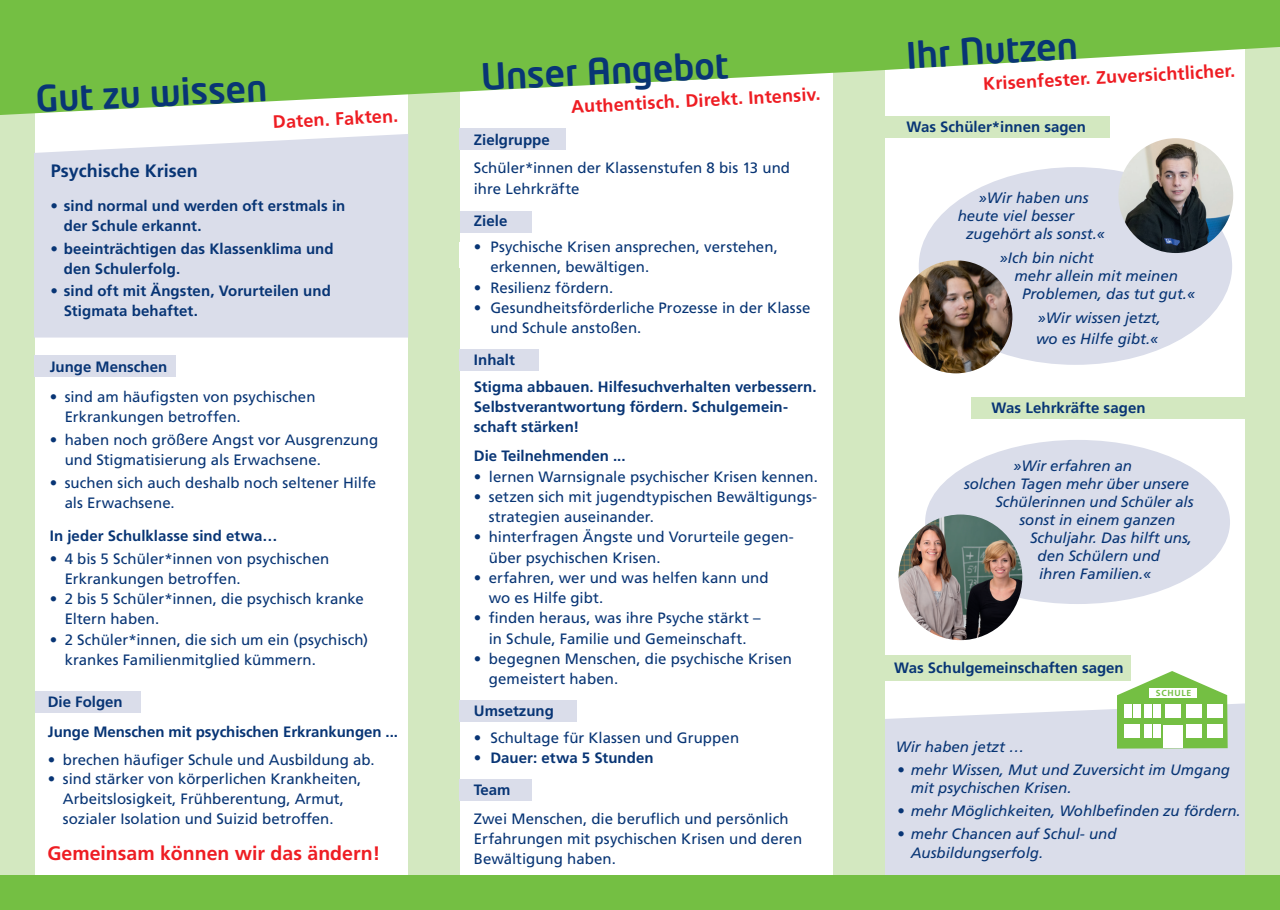
<style>
.page{position:relative;width:1280px;height:910px;background:#fff}
.page>*{position:absolute;margin:0;border:0;box-sizing:border-box;transform-origin:0 0}
.t1{font:500 36px "Neo Tech Pro";color:#083575}
.t2{font:700 19.5px "Frutiger";color:#ee1d23}
.t3{font:700 18px "Frutiger";color:#ee1d23}
.t4{font:700 18px "Frutiger";color:#083575}
.t5{font:15px/20.2px "Frutiger";color:#083575}
.t6{font:700 15px/20.2px "Frutiger";color:#083575}
.t7{font:italic 15px/18.8px "Frutiger";color:#083575}
.t8{font:700 8.7px "Frutiger";letter-spacing:.08em;color:#74bf43}
.s1{font-weight:400}
</style>
<div class="page">
<div style="left:884px;top:703px;width:362px;height:173px;background:#daddea"></div>
<div style="left:882px;top:656px;width:248px;height:25px;background:#d3e8c0"></div>
<div style="left:34px;top:691px;width:106px;height:21px;background:#daddea"></div>
<div style="left:459px;top:211px;width:73px;height:21px;background:#daddea"></div>
<div style="left:0;top:37px;width:34px;height:873px;background:#d3e8c0"></div>
<div style="left:408px;top:9px;width:51px;height:894px;background:#d3e8c0"></div>
<div style="left:833px;top:9px;width:51px;height:897px;background:#d3e8c0"></div>
<div style="left:1246px;top:22px;width:34px;height:864px;background:#d3e8c0"></div>
<svg style="left:0;top:15px;width:1280px;height:100px;fill:#74bf43"></svg>
<div style="left:459px;top:349px;width:80px;height:22px;background:#daddea"></div>
<div style="left:0;top:0;width:1280px;height:15px;background:#74bf43"></div>
<div style="left:459px;top:701px;width:118px;height:21px;background:#daddea"></div>
<div style="left:459px;top:780px;width:73px;height:21px;background:#daddea"></div>
<div style="left:0;top:876px;width:1280px;height:34px;background:#74bf43"></div>
<div style="left:459px;top:129px;width:106px;height:21px;background:#daddea"></div>
<div style="left:884px;top:116px;width:225px;height:22px;background:#d3e8c0"></div>
<svg style="left:1117px;top:671px;width:111px;height:78px"></svg>
<div style="left:1149px;top:688px;width:48px;height:9px;background:#fff"></div>
<div style="left:1163px;top:725px;width:20px;height:23px;background:#fff"></div>
<div style="left:1124px;top:704px;width:8px;height:13px;background:#fff"></div>
<div style="left:1133px;top:704px;width:7px;height:13px;background:#fff"></div>
<div style="left:1145px;top:704px;width:7px;height:13px;background:#fff"></div>
<div style="left:1153px;top:704px;width:7px;height:13px;background:#fff"></div>
<div style="left:1165px;top:705px;width:8px;height:13px;background:#fff"></div>
<div style="left:1174px;top:705px;width:7px;height:13px;background:#fff"></div>
<div style="left:1124px;top:725px;width:7px;height:13px;background:#fff"></div>
<div style="left:1133px;top:725px;width:7px;height:13px;background:#fff"></div>
<div style="left:1145px;top:725px;width:7px;height:13px;background:#fff"></div>
<div style="left:1153px;top:725px;width:7px;height:13px;background:#fff"></div>
<div style="left:1186px;top:725px;width:8px;height:13px;background:#fff"></div>
<div style="left:1195px;top:725px;width:7px;height:13px;background:#fff"></div>
<div style="left:1207px;top:725px;width:7px;height:13px;background:#fff"></div>
<div style="left:1215px;top:725px;width:8px;height:13px;background:#fff"></div>
<div style="left:1186px;top:705px;width:8px;height:13px;background:#fff"></div>
<div style="left:1195px;top:705px;width:7px;height:13px;background:#fff"></div>
<div style="left:1207px;top:705px;width:8px;height:13px;background:#fff"></div>
<div style="left:1216px;top:705px;width:7px;height:13px;background:#fff"></div>
<div style="left:925px;top:440px;width:305px;height:164px;background:#daddea;border-radius:50%"></div>
<div style="left:34px;top:355px;width:141px;height:21px;background:#daddea"></div>
<div style="left:34px;top:134px;width:374px;height:204px;background:#daddea"></div>
<div style="left:971px;top:397px;width:275px;height:21px;background:#d3e8c0"></div>
<div style="left:919px;top:167px;width:313px;height:198px;background:#daddea;border-radius:50%"></div>
<img style="left:1118px;top:138px;width:115px;height:115px;border-radius:57px">
<img style="left:899px;top:260px;width:113px;height:113px;border-radius:57px">
<img style="left:898px;top:514px;width:124px;height:126px">
<h1 class="t1" style="left:480px;top:55px;width:249px;rotate:-3deg">Unser Angebot</h1>
<h1 class="t1" style="left:35px;top:77px;width:233px;rotate:-3deg">Gut zu wissen</h1>
<p class="t3" style="left:571px;top:96px;width:251px;rotate:-3deg">Authentisch. Direkt. Intensiv.</p>
<p class="t3" style="left:272px;top:111px;width:127px;rotate:-3deg">Daten. Fakten.</p>
<p class="t4" style="left:51px;top:161px;width:149px">Psychische Krisen</p>
<p class="t6" style="left:64px;top:195px;width:283px;text-indent:-14px">• sind normal und werden oft erstmals in der Schule erkannt.</p>
<p class="t6" style="left:64px;top:238px;width:271px;text-indent:-14px">• beeinträchtigen das Klassenklima und den Schulerfolg.</p>
<p class="t6" style="left:64px;top:281px;width:268px;text-indent:-14px">• sind oft mit Ängsten, Vorurteilen und<br>Stigmata behaftet.</p>
<p class="t6" style="left:50px;top:356px;width:119px">Junge Menschen</p>
<p class="t5" style="left:65px;top:387px;width:252px;text-indent:-15px">• sind am häufigsten von psychischen<br>Erkrankungen betroffen.</p>
<p class="t5" style="left:65px;top:429px;width:315px;text-indent:-15px">• haben noch größere Angst vor Ausgrenzung und Stigmatisierung als Erwachsene.</p>
<p class="t5" style="left:65px;top:472px;width:313px;text-indent:-15px">• suchen sich auch deshalb noch seltener Hilfe als Erwachsene.</p>
<p class="t6" style="left:50px;top:526px;width:229px">In jeder Schulklasse sind etwa…</p>
<p class="t5" style="left:65px;top:548px;width:266px;text-indent:-15px">• 4 bis 5 Schüler*innen von psychischen<br>Erkrankungen betroffen.</p>
<p class="t5" style="left:65px;top:589px;width:301px;text-indent:-15px">• 2 bis 5 Schüler*innen, die psychisch kranke<br>Eltern haben.</p>
<p class="t5" style="left:65px;top:629px;width:305px;text-indent:-15px">• 2 Schüler*innen, die sich um ein (psychisch) krankes Familienmitglied kümmern.</p>
<p class="t6" style="left:48px;top:686px;width:352px;line-height:30px">Die Folgen<br>Junge Menschen mit psychischen Erkrankungen ...</p>
<p class="t5" style="left:48px;top:749px;width:328px">• brechen häufiger Schule und Ausbildung ab.</p>
<p class="t5" style="left:63px;top:769px;width:300px;line-height:19.8px;text-indent:-15px">• sind stärker von körperlichen Krankheiten,<br>Arbeitslosigkeit, Frühberentung, Armut, sozialer Isolation und Suizid betroffen.</p>
<h2 class="t2" style="left:47px;top:842px;width:334px">Gemeinsam können wir das ändern!</h2>
<p class="t6" style="left:474px;top:129px;width:77px">Zielgruppe</p>
<p class="t5" style="left:474px;top:158px;width:318px">Schüler*innen der Klassenstufen 8 bis 13 und ihre Lehrkräfte</p>
<p class="t6" style="left:474px;top:210px;width:35px">Ziele</p>
<p class="t5" style="left:490px;top:237px;width:289px;text-indent:-16px">• Psychische Krisen ansprechen, verstehen, erkennen, bewältigen.</p>
<p class="t5" style="left:474px;top:277px;width:141px">• Resilienz fördern.</p>
<p class="t5" style="left:490px;top:297px;width:321px;text-indent:-16px">• Gesundheitsförderliche Prozesse in der Klasse und Schule anstoßen.</p>
<p class="t6" style="left:474px;top:347px;width:344px;line-height:26.2px">Inhalt<br>Stigma abbauen. Hilfesuchverhalten verbessern.</p>
<p class="t6" style="left:474px;top:396px;width:316px">Selbstverantwortung fördern. Schulgemein&shy;schaft stärken!</p>
<p class="t6" style="left:474px;top:446px;width:153px">Die Teilnehmenden ...</p>
<p class="t5" style="left:474px;top:466px;width:346px">• lernen Warnsignale psychischer Krisen kennen.</p>
<p class="t5" style="left:489px;top:486px;width:330px;text-indent:-15px">• setzen sich mit jugendtypischen Bewältigungs&shy;strategien auseinander.</p>
<p class="t5" style="left:489px;top:527px;width:307px;text-indent:-15px">• hinterfragen Ängste und Vorurteile gegen&shy;über psychischen Krisen.</p>
<p class="t5" style="left:489px;top:567px;width:281px;text-indent:-15px">• erfahren, wer und was helfen kann und wo es Hilfe gibt.</p>
<p class="t5" style="left:474px;top:608px;width:288px;text-align:center">• finden heraus, was ihre Psyche stärkt – in Schule, Familie und Gemeinschaft.</p>
<p class="t5" style="left:489px;top:648px;width:305px;text-indent:-15px">• begegnen Menschen, die psychische Krisen gemeistert haben.</p>
<p class="t6" style="left:474px;top:701px;width:81px">Umsetzung</p>
<p class="t5" style="left:474px;top:727px;width:267px">• Schultage für Klassen und Gruppen</p>
<p class="t6" style="left:474px;top:741px;width:181px;line-height:32.2px"><span class="s1">•</span> Dauer: etwa 5 Stunden<br>Team</p>
<p class="t5" style="left:474px;top:808px;width:330px">Zwei Menschen, die beruflich und persönlich<br>Erfahrungen mit psychischen Krisen und deren<br>Bewältigung haben.</p>
<h1 class="t1" style="left:905px;top:32px;width:173px;rotate:-3deg">Ihr Nutzen</h1>
<p class="t3" style="left:983px;top:73px;width:254px;rotate:-3deg">Krisenfester. Zuversichtlicher.</p>
<p class="t6" style="left:907px;top:117px;width:181px">Was Schüler*innen sagen</p>
<p class="t7" style="left:978px;top:189px;width:112px">»Wir haben uns</p>
<p class="t7" style="left:958px;top:207px;width:118px">heute viel besser</p>
<p class="t7" style="left:966px;top:225px;width:141px">zugehört als sonst.«</p>
<p class="t7" style="left:999px;top:249px;width:96px">»Ich bin nicht</p>
<p class="t7" style="left:1014px;top:267px;width:165px">mehr allein mit meinen</p>
<p class="t7" style="left:1022px;top:285px;width:175px">Problemen, das tut gut.«</p>
<p class="t7" style="left:1036px;top:308px;width:126px;line-height:20.2px">»Wir wissen jetzt, wo es Hilfe gibt.«</p>
<p class="t6" style="left:991px;top:398px;width:156px">Was Lehrkräfte sagen</p>
<p class="t7" style="left:1013px;top:456px;width:120px">»Wir erfahren an</p>
<p class="t7" style="left:964px;top:474px;width:227px">solchen Tagen mehr über unsere</p>
<p class="t7" style="left:995px;top:492px;width:199px">Schülerinnen und Schüler als</p>
<p class="t7" style="left:1019px;top:510px;width:157px">sonst in einem ganzen</p>
<p class="t7" style="left:1030px;top:528px;width:163px">Schuljahr. Das hilft uns,</p>
<p class="t7" style="left:1037px;top:546px;width:124px">den Schülern und</p>
<p class="t7" style="left:1039px;top:564px;width:114px">ihren Familien.«</p>
<p class="t6" style="left:894px;top:658px;width:231px">Was Schulgemeinschaften sagen</p>
<p class="t8" style="left:1156px;top:687px;width:37px">SCHULE</p>
<p class="t7" style="left:896px;top:737px;width:130px">Wir haben jetzt …</p>
<p class="t7" style="left:911px;top:760px;width:321px;text-indent:-14px">• mehr Wissen, Mut und Zuversicht im Umgang mit psychischen Krisen.</p>
<p class="t7" style="left:897px;top:802px;width:345px">• mehr Möglichkeiten, Wohlbefinden zu fördern.</p>
<p class="t7" style="left:911px;top:825px;width:207px;text-indent:-14px">• mehr Chancen auf Schul- und<br>Ausbildungserfolg.</p>
</div>
